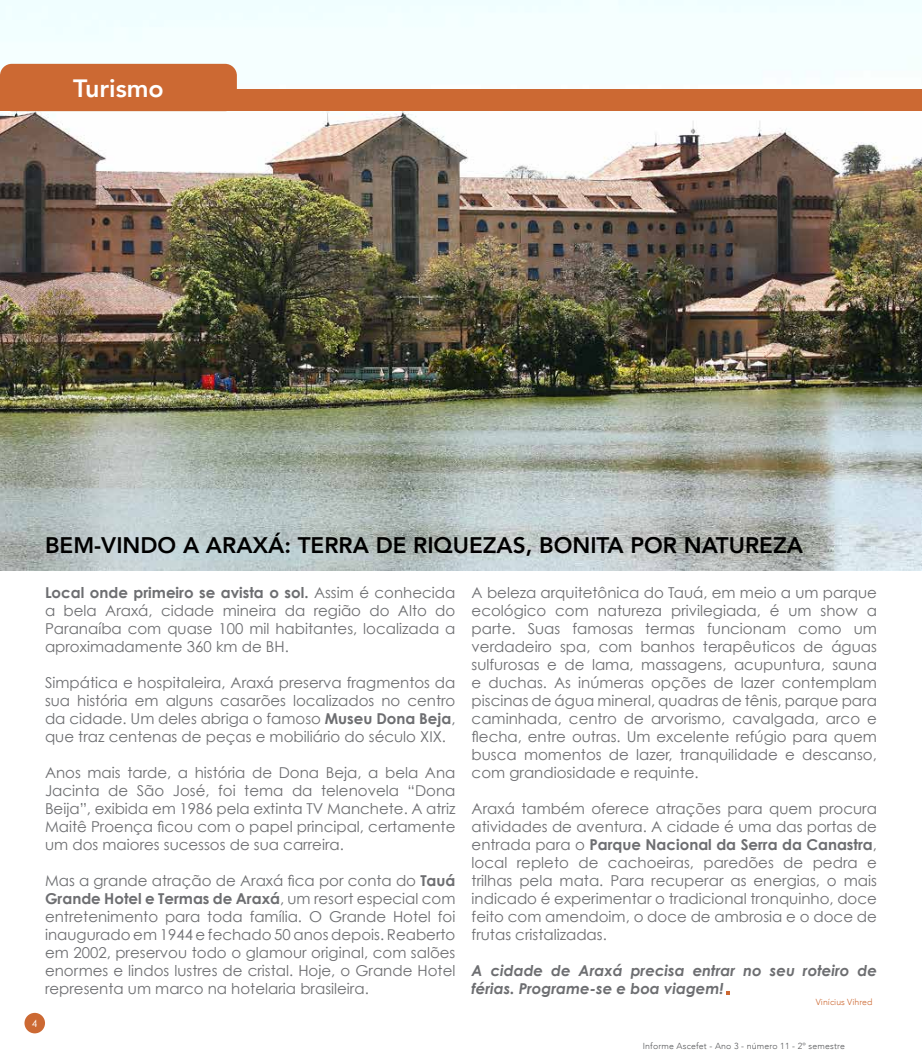
<style>
.page{position:relative;width:922px;height:1063px;background:#fff}
.page>*{position:absolute;margin:0;border:0;box-sizing:border-box;transform-origin:0 0}
.t1{font:800 25px "Avenir";color:#fff}
.t2{font:800 22.5px "Avenir";color:#000}
.t3{font:15px/18px "Century Gothic";color:#6d6e71;text-align:justify}
.t4{font:italic 700 15px/18px "Century Gothic";color:#6d6e71}
.t5{font:10px "Century Gothic";color:#fff}
.t6{font:300 8.75px "Avenir";letter-spacing:.02em;color:#58595b}
.t7{font:300 8.75px "Avenir";color:#cc6933}
.s1{font-weight:700}
</style>
<div class="page">
<img style="left:0;top:0;width:921px;height:570px">
<div style="left:0;top:89px;width:921px;height:22px;background:#cc6933"></div>
<div style="left:0;top:64px;width:237px;height:47px;background:#cc6933;border-radius:12px"></div>
<div style="left:24px;top:1013px;width:21px;height:20px;background:#cc6933;border-radius:50%"></div>
<h1 class="t1" style="left:73px;top:66px;width:92px">TURISMO</h1>
<h2 class="t2" style="left:45px;top:525px;width:759px">BEM-VINDO A ARAXÁ: TE RRA DE RIQUEZAS, BONITA POR NATUREZA</h2>
<p class="t3" style="left:45px;top:584px;width:412px"><span class="s1">Local onde primeiro se avista o sol.</span> Assim é conhecida a bela Araxá, cidade mineira da região do Alto do Paranaíba com quase 100 mil habitantes, localizada a aproximadamente 360 km de BH.</p>
<p class="t3" style="left:45px;top:674px;width:412px">Simpática e hospitaleira, Araxá preserva fragmentos da sua história em alguns casarões localizados no centro da cidade. Um deles abriga o famoso <span class="s1">Museu Dona Beja</span>, que traz centenas de peças e mobiliário do século XIX.</p>
<p class="t3" style="left:45px;top:764px;width:412px">Anos mais tarde, a história de Dona Beja, a bela Ana Jacinta de São José, foi tema da telenovela “Dona Beija”, exibida em 1986 pela extinta TV Manchete. A atriz Maitê Proença ficou com o papel principal, certamente um dos maiores sucessos de sua carreira.</p>
<p class="t3" style="left:45px;top:872px;width:412px">Mas a grande atração de Araxá fica por conta do <span class="s1">Tauá Grande Hotel e Termas de Araxá</span>, um resort especial com entretenimento para toda família. O Grande Hotel foi inaugurado em 1944 e fechado 50 anos depois. Reaberto em 2002, preservou todo o glamour original, com salões enormes e lindos lustres de cristal. Hoje, o Grande Hotel representa um marco na hotelaria brasileira.</p>
<p class="t5" style="left:32px;top:1017px;width:7px">4</p>
<p class="t3" style="left:471px;top:584px;width:407px">A beleza arquitetônica do Tauá, em meio a um parque ecológico com natureza privilegiada, é um show a parte. Suas famosas termas funcionam como um verdadeiro spa, com banhos terapêuticos de águas sulfurosas e de lama, massagens, acupuntura, sauna e duchas. As inúmeras opções de lazer contemplam piscinas de água mineral, quadras de tênis, parque para caminhada, centro de arvorismo, cavalgada, arco e flecha, entre outras. Um excelente refúgio para quem busca momentos de lazer, tranquilidade e descanso, com grandiosidade e requinte.</p>
<p class="t3" style="left:471px;top:800px;width:407px">Araxá também oferece atrações para quem procura atividades de aventura. A cidade é uma das portas de entrada para o <span class="s1">Parque Nacional da Serra da Canastra</span>, local repleto de cachoeiras, paredões de pedra e trilhas pela mata. Para recuperar as energias, o mais indicado é experimentar o tradicional tronquinho, doce feito com amendoim, o doce de ambrosia e o doce de frutas cristalizadas.</p>
<p class="t4" style="left:471px;top:961px;width:407px">A cidade de Araxá precisa entrar no seu roteiro de férias. Programe-se e boa viagem!</p>
<p class="t7" style="left:815px;top:997px;width:58px">Vinícius Vihred</p>
<p class="t6" style="left:642px;top:1041px;width:204px">Informe Ascefet - Ano 3 - número 11 - 2º semestre</p>
</div>
